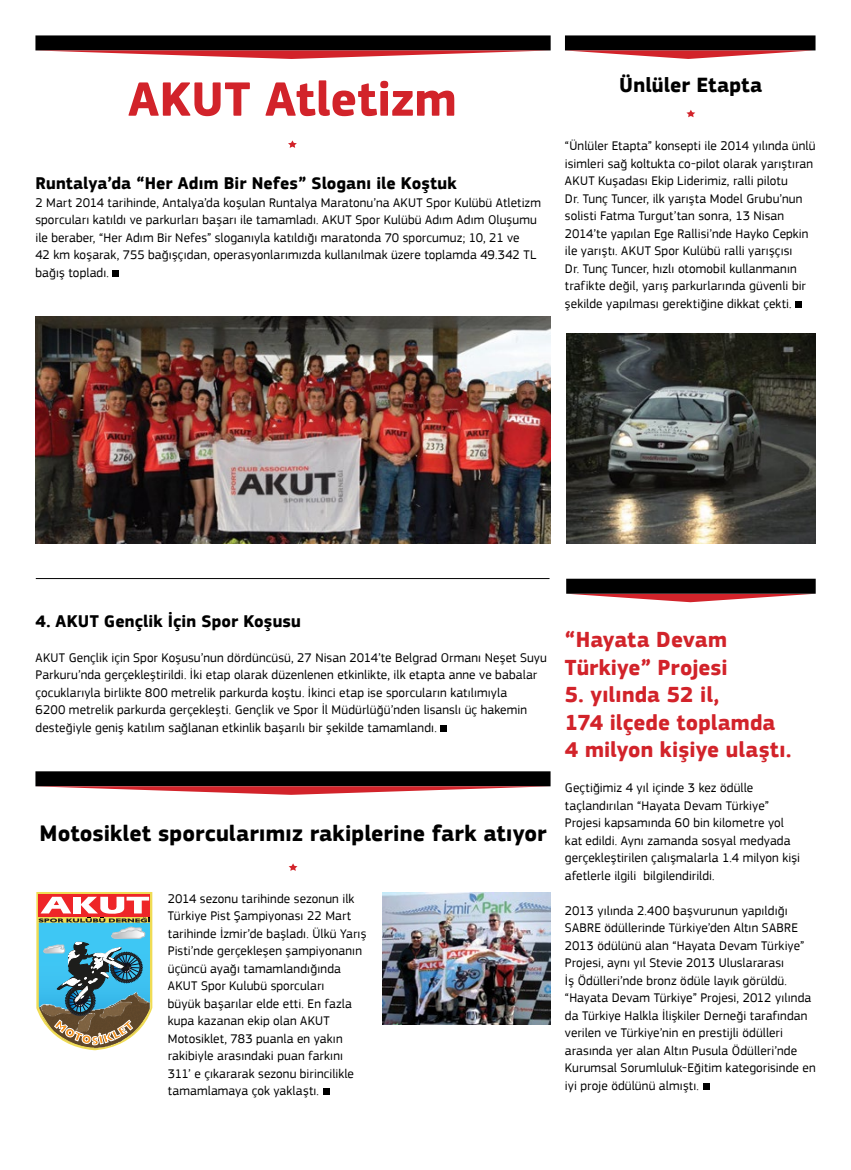
<style>
.page{position:relative;width:851px;height:1170px;background:#fff}
.page>*{position:absolute;margin:0;border:0;box-sizing:border-box;transform-origin:0 0}
.t1{font:700 50px "PF Square Sans Pro";color:#d2232a}
.t2{font:700 23.12px "PF Square Sans Pro";letter-spacing:.005em;color:#000}
.t3{font:700 22.5px/27.5px "PF Square Sans Pro";letter-spacing:.005em;color:#d2232a}
.t4{font:700 21.25px "PF Square Sans Pro";letter-spacing:.005em;color:#000}
.t5{font:700 17.5px "PF Square Sans Pro";letter-spacing:.005em;color:#000}
.t6{font:13.12px/17.5px "PF Square Sans Pro";letter-spacing:.01em;color:#000}
</style>
<div class="page">
<div style="left:565px;top:35px;width:250px;height:15px;background:#000"></div>
<div style="left:35px;top:771px;width:515px;height:15px;background:#000"></div>
<div style="left:795px;top:301px;width:7px;height:7px;background:#000"></div>
<div style="left:112px;top:270px;width:7px;height:6px;background:#000"></div>
<div style="left:440px;top:725px;width:7px;height:6px;background:#000"></div>
<svg style="left:686px;top:110px;width:9px;height:7px"></svg>
<svg style="left:288px;top:863px;width:9px;height:7px"></svg>
<svg style="left:288px;top:140px;width:9px;height:8px"></svg>
<svg style="left:565px;top:50px;width:248px;height:9px"></svg>
<svg style="left:35px;top:786px;width:515px;height:8px"></svg>
<img style="left:566px;top:333px;width:249px;height:210px">
<div style="left:35px;top:35px;width:515px;height:15px;background:#000"></div>
<svg style="left:35px;top:50px;width:515px;height:9px"></svg>
<img style="left:36px;top:316px;width:514px;height:227px">
<div style="left:322px;top:1088px;width:7px;height:6px;background:#000"></div>
<img style="left:382px;top:892px;width:168px;height:132px">
<svg style="left:566px;top:593px;width:249px;height:9px"></svg>
<div style="left:566px;top:578px;width:249px;height:15px;background:#000"></div>
<img style="left:152px;top:985px;width:1px;height:24px">
<hr style="left:36px;top:578px;width:513px;height:1px;background:#000">
<div style="left:702px;top:1082px;width:7px;height:7px;background:#000"></div>
<svg style="left:36px;top:892px;width:116px;height:158px;background:#83999b"></svg>
<h1 class="t1" style="left:128px;top:69px;width:330px">AKUT Atletizm</h1>
<h3 class="t5" style="left:35px;top:173px;width:422px">Runtalya’da “Her Adım Bir Nefes” Sloganı ile Koştuk</h3>
<p class="t6" style="left:35px;top:194px;width:507px">2 Mart 2014 tarihinde, Antalya’da koşulan Runtalya Maratonu’na AKUT Spor Kulübü Atletizm sporcuları katıldı ve parkurları başarı ile tamamladı. AKUT Spor Kulübü Adım Adım Oluşumu ile beraber, “Her Adım Bir Nefes” sloganıyla katıldığı maratonda 70 sporcumuz; 10, 21 ve<br>42 km koşarak, 755 bağışçıdan, operasyonlarımızda kullanılmak üzere toplamda 49.342 TL bağış topladı.</p>
<h3 class="t4" style="left:619px;top:73px;width:145px">Ünlüler Etapta</h3>
<p class="t6" style="left:565px;top:137px;width:252px">“Ünlüler Etapta” konsepti ile 2014 yılında ünlü isimleri sağ koltukta co-pilot olarak yarıştıran AKUT Kuşadası Ekip Liderimiz, ralli pilotu<br>Dr. Tunç Tuncer, ilk yarışta Model Grubu’nun solisti Fatma Turgut’tan sonra, 13 Nisan 2014’te yapılan Ege Rallisi’nde Hayko Cepkin ile yarıştı. AKUT Spor Kulübü ralli yarışçısı<br>Dr. Tunç Tuncer, hızlı otomobil kullanmanın trafikte değil, yarış parkurlarında güvenli bir şekilde yapılması gerektiğine dikkat çekti.</p>
<h3 class="t5" style="left:36px;top:610px;width:267px">4. AKUT Gençlik İçin Spor Koşusu</h3>
<p class="t6" style="left:36px;top:649px;width:513px">AKUT Gençlik için Spor Koşusu’nun dördüncüsü, 27 Nisan 2014’te Belgrad Ormanı Neşet Suyu Parkuru’nda gerçekleştirildi. İki etap olarak düzenlenen etkinlikte, ilk etapta anne ve babalar çocuklarıyla birlikte 800 metrelik parkurda koştu. İkinci etap ise sporcuların katılımıyla<br>6200 metrelik parkurda gerçekleşti. Gençlik ve Spor İl Müdürlüğü’nden lisanslı üç hakemin desteğiyle geniş katılım sağlanan etkinlik başarılı bir şekilde tamamlandı.</p>
<h2 class="t2" style="left:39px;top:819px;width:508px">Motosiklet sporcularımız rakiplerine fark atıyor</h2>
<p class="t6" style="left:168px;top:889px;width:200px">2014 sezonu tarihinde sezonun ilk Türkiye Pist Şampiyonası 22 Mart tarihinde İzmir’de başladı. Ülkü Yarış Pisti’nde gerçekleşen şampiyonanın üçüncü ayağı tamamlandığında AKUT Spor Kulubü sporcuları<br>büyük başarılar elde etti. En fazla kupa kazanan ekip olan AKUT Motosiklet, 783 puanla en yakın rakibiyle arasındaki puan farkını 311’ e çıkararak sezonu birincilikle tamamlamaya çok yaklaştı.</p>
<h3 class="t3" style="left:565px;top:626px;width:164px">“Hayata Devam<br>Türkiye” Projesi</h3>
<h3 class="t3" style="left:565px;top:681px;width:228px">5. yılında 52 il,<br>174 ilçede toplamda<br>4 milyon kişiye ulaştı.</h3>
<p class="t6" style="left:565px;top:779px;width:236px">Geçtiğimiz 4 yıl içinde 3 kez ödülle taçlandırılan “Hayata Devam Türkiye” Projesi kapsamında 60 bin kilometre yol kat edildi. Aynı zamanda sosyal medyada gerçekleştirilen çalışmalarla 1.4 milyon kişi afetlerle ilgili bilgilendirildi.</p>
<p class="t6" style="left:565px;top:901px;width:252px">2013 yılında 2.400 başvurunun yapıldığı SABRE ödüllerinde Türkiye’den Altın SABRE 2013 ödülünü alan “Hayata Devam Türkiye” Projesi, aynı yıl Stevie 2013 Uluslararası<br>İş Ödülleri’nde bronz ödüle layık görüldü. “Hayata Devam Türkiye” Projesi, 2012 yılında da Türkiye Halkla İlişkiler Derneği tarafından verilen ve Türkiye’nin en prestijli ödülleri arasında yer alan Altın Pusula Ödülleri’nde Kurumsal Sorumluluk-Eğitim kategorisinde en iyi proje ödülünü almıştı.</p>
</div>
